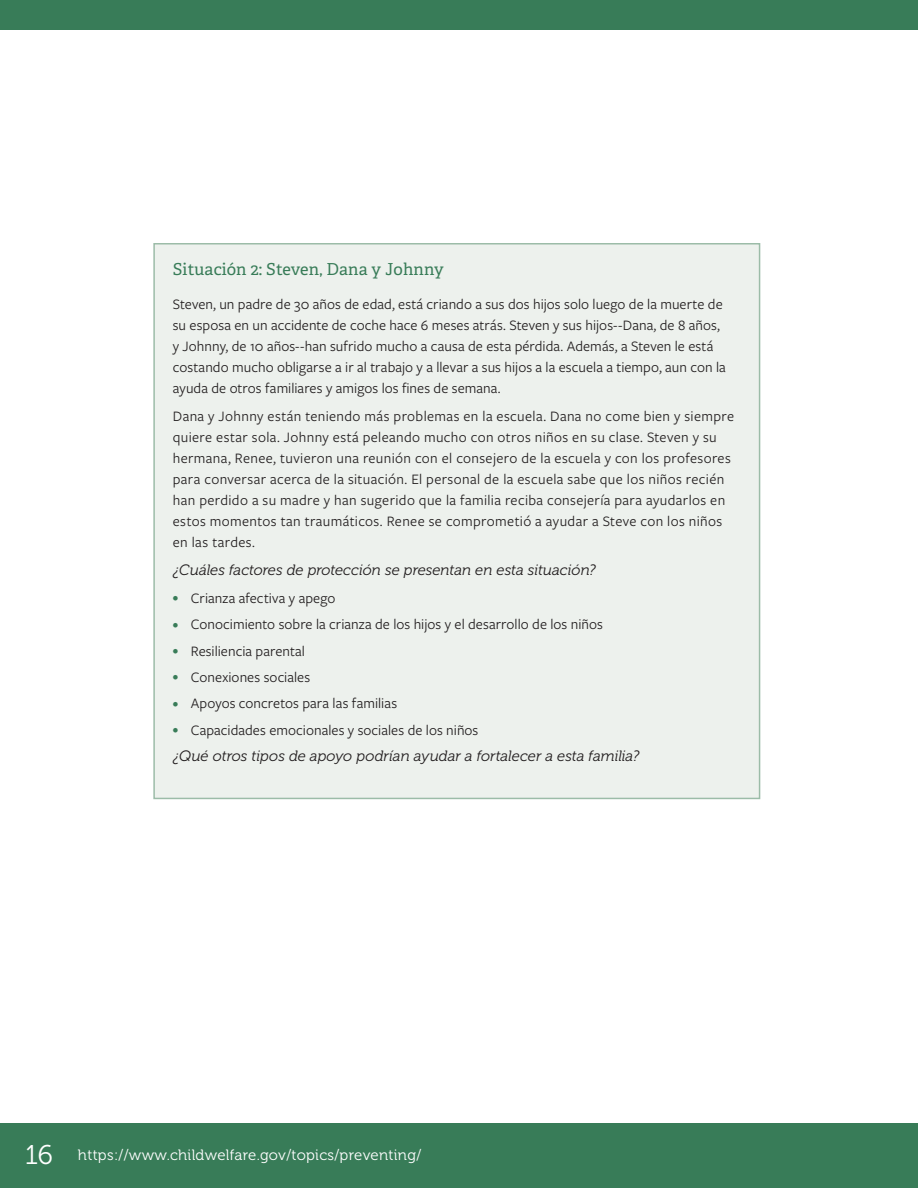
<style>
.page{position:relative;width:918px;height:1188px;background:#fff}
.page>*{position:absolute;margin:0;border:0;box-sizing:border-box;transform-origin:0 0}
.t1{font:16.5px "Adelle PE";letter-spacing:.01em;color:#387c58}
.t2{font:15px/21px "Freight Sans Pro";letter-spacing:.01em;color:#231f20}
.t3{font:italic 15px "Museo 300";color:#231f20}
.t4{font:15px "Museo 300";letter-spacing:.02em;color:#fff}
.s1{font-size:12px;color:#387c58}
.s2{font-size:27px}
</style>
<div class="page">
<div style="left:0;top:1123px;width:918px;height:65px;background:#387c58"></div>
<div style="left:0;top:0;width:918px;height:29px;background:#387c58"></div>
<div style="left:153px;top:243px;width:607px;height:556px;background:#edf1ed;border:2px solid #9cbca8"></div>
<p class="t1" style="left:173px;top:257px;width:272px">Situación 2: Steven, Dana y Johnny</p>
<p class="t2" style="left:173px;top:293px;width:554px">Steven, un padre de 30 años de edad, está criando a sus dos hijos solo luego de la muerte de su esposa en un accidente de coche hace 6 meses atrás. Steven y sus hijos--Dana, de 8 años, y Johnny, de 10 años--han sufrido mucho a causa de esta pérdida. Además, a Steven le está costando mucho obligarse a ir al trabajo y a llevar a sus hijos a la escuela a tiempo, aun con la ayuda de otros familiares y amigos los fines de semana.</p>
<p class="t2" style="left:173px;top:405px;width:563px">Dana y Johnny están teniendo más problemas en la escuela. Dana no come bien y siempre quiere estar sola. Johnny está peleando mucho con otros niños en su clase. Steven y su hermana, Renee, tuvieron una reunión con el consejero de la escuela y con los profesores para conversar acerca de la situación. El personal de la escuela sabe que los niños recién han perdido a su madre y han sugerido que la familia reciba consejería para ayudarlos en estos momentos tan traumáticos. Renee se comprometió a ayudar a Steve con los niños en las tardes.</p>
<p class="t3" style="left:173px;top:562px;width:425px">¿Cuáles factores de protección se presentan en esta situación?</p>
<p class="t2" style="left:173px;top:587px;width:164px"><span class="s1">•</span> Crianza afectiva y apego</p>
<p class="t2" style="left:173px;top:613px;width:432px"><span class="s1">•</span> Conocimiento sobre la crianza de los hijos y el desarrollo de los niños</p>
<p class="t2" style="left:173px;top:640px;width:134px"><span class="s1">•</span> Resiliencia parental</p>
<p class="t2" style="left:173px;top:666px;width:139px"><span class="s1">•</span> Conexiones sociales</p>
<p class="t2" style="left:173px;top:692px;width:226px"><span class="s1">•</span> Apoyos concretos para las familias</p>
<p class="t2" style="left:173px;top:719px;width:307px"><span class="s1">•</span> Capacidades emocionales y sociales de los niños</p>
<p class="t3" style="left:173px;top:748px;width:468px">¿Qué otros tipos de apoyo podrían ayudar a fortalecer a esta familia?</p>
<p class="t4" style="left:25px;top:1146px;width:398px"><span class="s2">16</span> https://www.childwelfare.gov/topics/preventing/</p>
</div>
